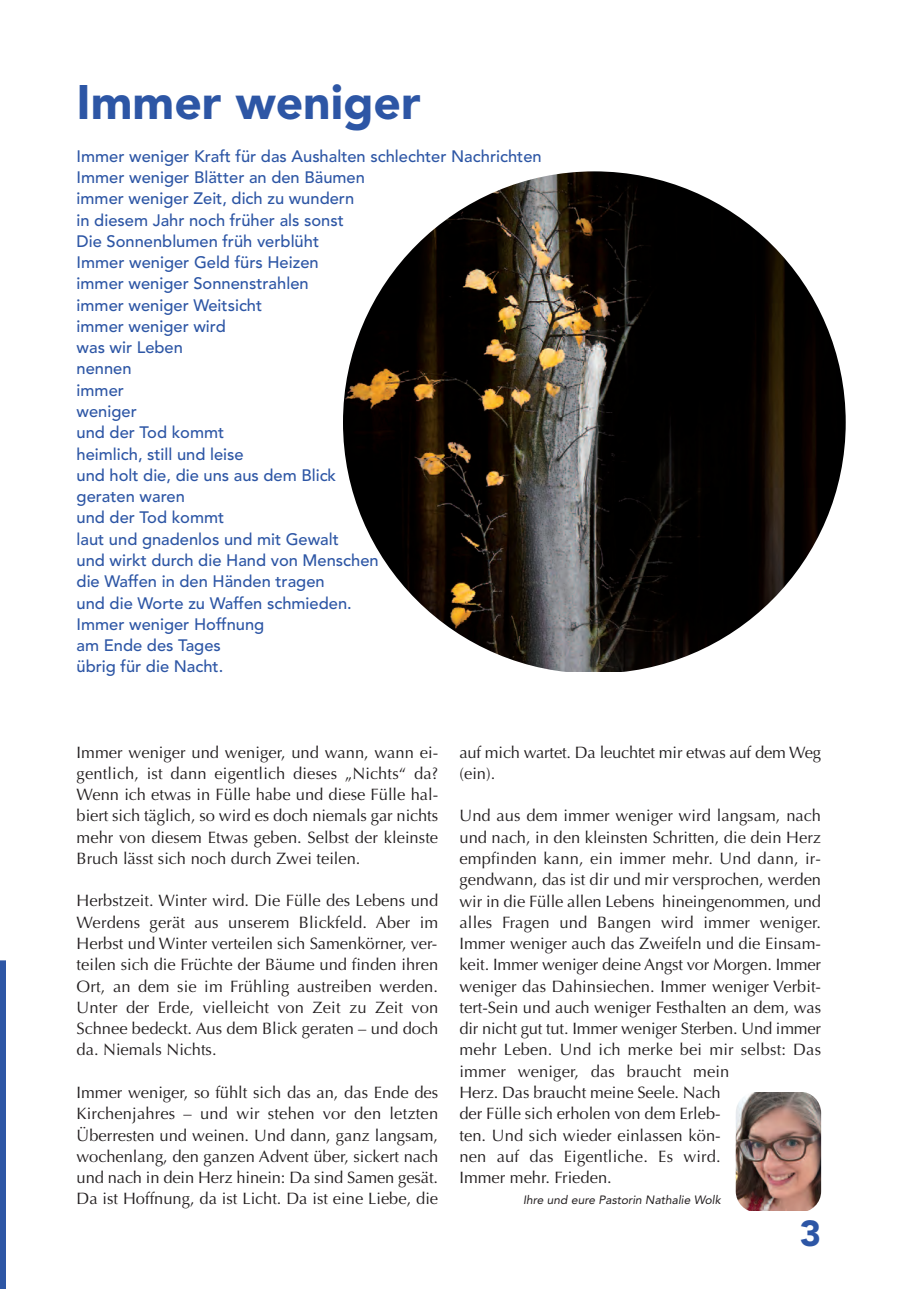
<style>
.page{position:relative;width:919px;height:1289px;background:#fff}
.page>*{position:absolute;margin:0;border:0;box-sizing:border-box;transform-origin:0 0}
.t1{font:900 48px "Avenir";color:#2d56a5}
.t2{font:900 36px "Avenir";color:#2d56a5}
.t3{font:16.5px/21.3px "Optima";color:#231f20;text-align:justify}
.t4{font:500 16.5px/21.3px "Avenir";color:#2d56a5}
.t5{font:italic 12px "Avenir";color:#231f20}
</style>
<div class="page">
<div style="left:0;top:960px;width:6px;height:328px;background:#2d56a5"></div>
<img style="left:343px;top:171px;width:502px;height:501px">
<img style="left:735px;top:1092px;width:86px;height:118px">
<h1 class="t1" style="left:77px;top:61px;width:345px">Immer weniger</h1>
<p class="t4" style="left:77px;top:144px;width:466px">Immer weniger Kraft für das Aushalten schlechter Nachrichten</p>
<p class="t4" style="left:77px;top:166px;width:303px">Immer weniger Blätter an den Bäumen immer weniger Zeit, dich zu wundern<br>in diesem Jahr noch früher als sonst<br>Die Sonnenblumen früh verblüht<br>Immer weniger Geld fürs Heizen<br>immer weniger Sonnenstrahlen<br>immer weniger Weitsicht<br>immer weniger wird<br>was wir Leben<br>nennen<br>immer<br>weniger<br>und der Tod kommt<br>heimlich, still und leise<br>und holt die, die uns aus dem Blick geraten waren<br>und der Tod kommt<br>laut und gnadenlos und mit Gewalt<br>und wirkt durch die Hand von Menschen die Waffen in den Händen tragen<br>und die Worte zu Waffen schmieden.<br>Immer weniger Hoffnung<br>am Ende des Tages<br>übrig für die Nacht.</p>
<p class="t3" style="left:77px;top:741px;width:363px">Immer weniger und weniger, und wann, wann ei&shy;gentlich, ist dann eigentlich dieses „Nichts“ da?<br>Wenn ich etwas in Fülle habe und diese Fülle hal&shy;biert sich täglich, so wird es doch niemals gar nichts mehr von diesem Etwas geben. Selbst der kleinste Bruch lässt sich noch durch Zwei teilen.</p>
<p class="t3" style="left:77px;top:890px;width:363px">Herbstzeit. Winter wird. Die Fülle des Lebens und Werdens gerät aus unserem Blickfeld. Aber im Herbst und Winter verteilen sich Samenkörner, ver&shy;teilen sich die Früchte der Bäume und finden ihren Ort, an dem sie im Frühling austreiben werden.<br>Unter der Erde, vielleicht von Zeit zu Zeit von Schnee bedeckt. Aus dem Blick geraten – und doch da. Niemals Nichts.</p>
<p class="t3" style="left:77px;top:1081px;width:363px">Immer weniger, so fühlt sich das an, das Ende des Kirchenjahres – und wir stehen vor den letzten Überresten und weinen. Und dann, ganz langsam, wochenlang, den ganzen Advent über, sickert nach und nach in dein Herz hinein: Da sind Samen gesät.<br>Da ist Hoffnung, da ist Licht. Da ist eine Liebe, die</p>
<p class="t3" style="left:459px;top:741px;width:363px">auf mich wartet. Da leuchtet mir etwas auf dem Weg (ein).</p>
<p class="t3" style="left:459px;top:805px;width:363px;text-align:left">Und aus dem immer weniger wird langsam, nach und nach, in den kleinsten Schritten, die dein Herz empfinden kann, ein immer mehr. Und dann, ir&shy;gendwann, das ist dir und mir versprochen, werden wir in die Fülle allen Lebens hineingenommen, und alles Fragen und Bangen wird immer weniger.<br>Immer weniger auch das Zweifeln und die Einsam&shy;keit. Immer weniger deine Angst vor Morgen. Immer weniger das Dahinsiechen. Immer weniger Verbit&shy;tert-Sein und auch weniger Festhalten an dem, was dir nicht gut tut. Immer weniger Sterben. Und immer mehr Leben. Und ich merke bei mir selbst: Das immer weniger, das braucht mein<br>Herz. Das braucht meine Seele. Nach<br>der Fülle sich erholen von dem Erleb-<br>ten. Und sich wieder einlassen kön-<br>nen auf das Eigentliche. Es wird.<br>Immer mehr. Frieden.</p>
<p class="t5" style="left:523px;top:1192px;width:199px">Ihre und eure Pastorin Nathalie Wolk</p>
<h2 class="t2" style="left:799px;top:1202px;width:23px">3</h2>
</div>
